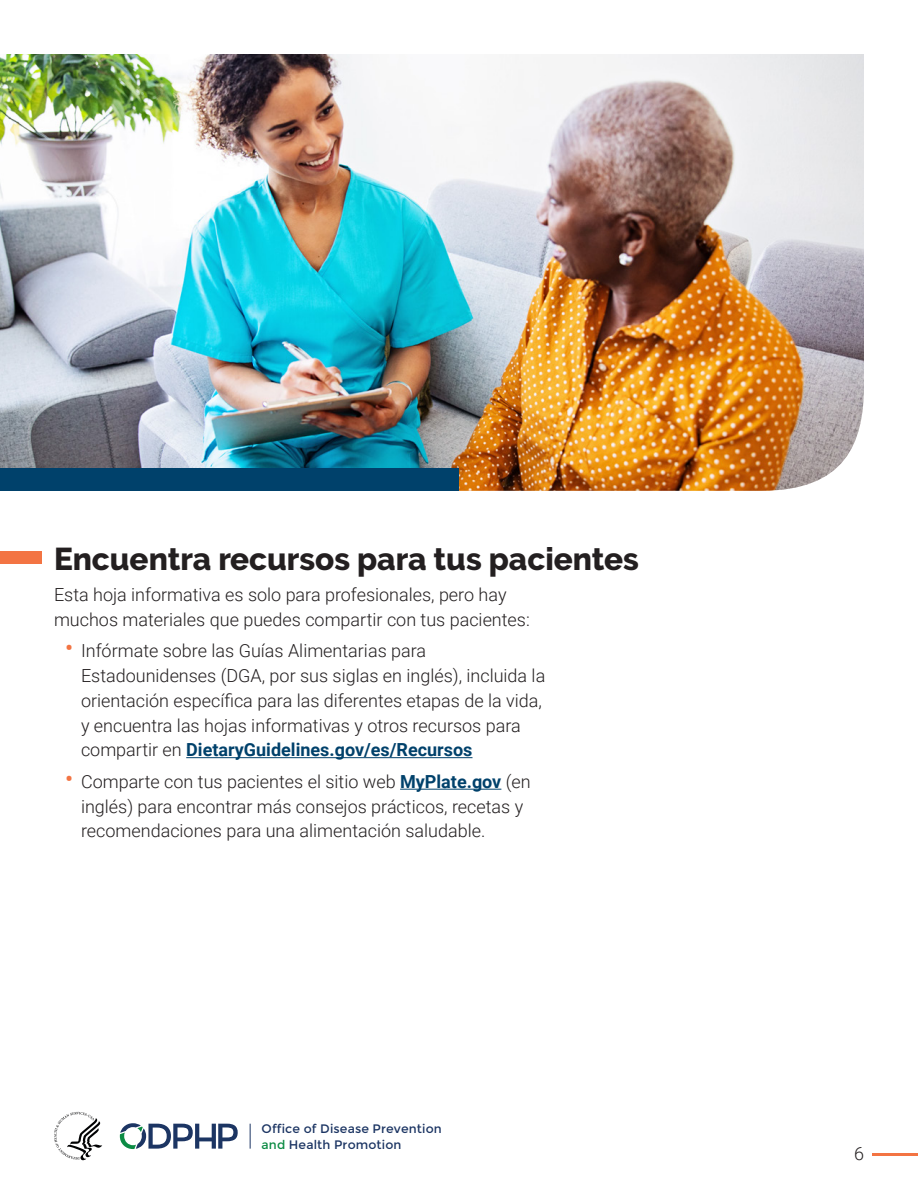
<style>
.page{position:relative;width:918px;height:1188px;background:#fff}
.page>*{position:absolute;margin:0;border:0;box-sizing:border-box;transform-origin:0 0}
.t1{font:800 31.5px "Raleway";color:#231f20}
.t2{font:300 27px "Roboto";color:#f37443}
.t3{font:300 18px/24.8px "Roboto";color:#231f20}
.t4{font:12.3px/15.6px "Montserrat";letter-spacing:.01em;color:#1c3563}
.s1{font-weight:700;color:#00416b}
.s2{color:#0c8b44}
</style>
<div class="page">
<hr style="left:872px;top:1154px;width:46px;height:2px;background:#f37443">
<img style="left:0;top:54px;width:864px;height:437px">
<div style="left:0;top:469px;width:459px;height:22px;background:#00416b"></div>
<hr style="left:186px;top:757px;width:287px;height:1px;background:#00416b">
<hr style="left:400px;top:789px;width:101px;height:1px;background:#00416b">
<svg style="left:120px;top:1123px;width:118px;height:26px"></svg>
<svg style="left:250px;top:1124px;width:1px;height:25px"></svg>
<svg style="left:54px;top:1112px;width:48px;height:48px"></svg>
<div style="left:0;top:551px;width:42px;height:12px;background:#f37443"></div>
<h1 class="t1" style="left:54px;top:541px;width:586px">Encuentra recursos para tus pacientes</h1>
<p class="t3" style="left:54px;top:582px;width:477px">Esta hoja informativa es solo para profesionales, pero hay muchos materiales que puedes compartir con tus pacientes:</p>
<h2 class="t2" style="left:65px;top:629px;width:10px">•</h2>
<p class="t3" style="left:81px;top:638px;width:466px">Infórmate sobre las Guías Alimentarias para Estadounidenses (DGA, por sus siglas en inglés), incluida la orientación específica para las diferentes etapas de la vida, y encuentra las hojas informativas y otros recursos para compartir en <span class="s1">DietaryGuidelines.gov/es/Recursos</span></p>
<p class="t3" style="left:81px;top:768px;width:451px">Comparte con tus pacientes el sitio web <span class="s1">MyPlate.gov</span> (en inglés) para encontrar más consejos prácticos, recetas y recomendaciones para una alimentación saludable.</p>
<h2 class="t2" style="left:65px;top:759px;width:10px">•</h2>
<p class="t4" style="left:262px;top:1121px;width:182px">Office of Disease Prevention <span class="s2">and</span> Health Promotion</p>
<p class="t3" style="left:854px;top:1141px;width:11px">6</p>
</div>
